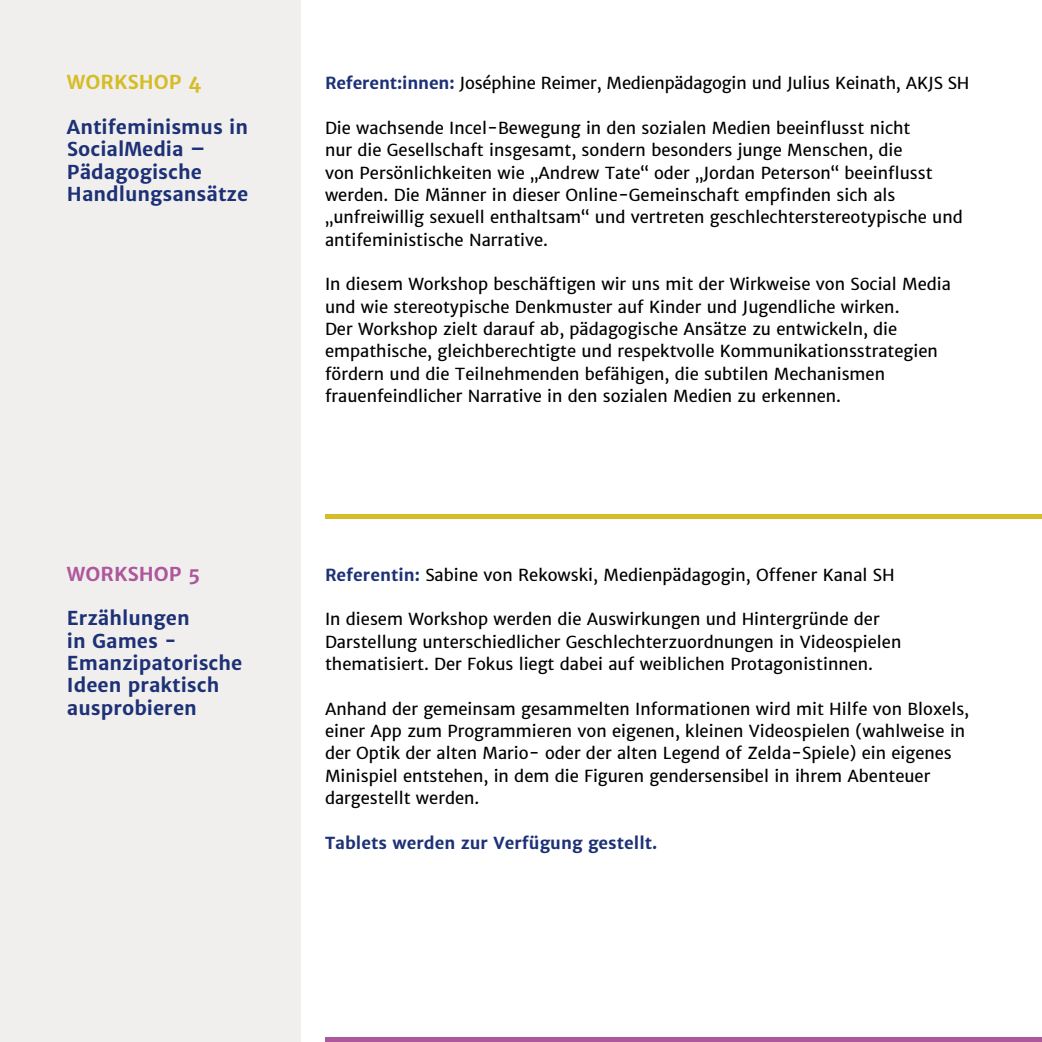
<style>
.page{position:relative;width:1042px;height:1042px;background:#fff}
.page>*{position:absolute;margin:0;border:0;box-sizing:border-box;transform-origin:0 0}
.t1{font:700 19.25px/22.4px "Merriweather Sans";color:#1d3176}
.t2{font:700 19.25px "Merriweather Sans";color:#d5bd27}
.t3{font:700 19.25px "Merriweather Sans";color:#ad579d}
.t4{font:16.62px/22.4px "Merriweather Sans";color:#000}
.t5{font:700 16.62px "Merriweather Sans";color:#1d3176}
.s1{font-weight:700;color:#1d3176}
</style>
<div class="page">
<div style="left:0;top:0;width:300px;height:1042px;background:#f1efee"></div>
<div style="left:325px;top:513px;width:717px;height:5px;background:#d5bd27"></div>
<div style="left:325px;top:1037px;width:717px;height:5px;background:#ad579d"></div>
<p class="t2" style="left:67px;top:70px;width:136px">WORKSHOP 4</p>
<p class="t1" style="left:67px;top:116px;width:183px">Antifeminismus in<br>SocialMedia –<br>Pädagogische<br>Handlungsansätze</p>
<p class="t3" style="left:67px;top:561px;width:135px">WORKSHOP 5</p>
<p class="t1" style="left:67px;top:607px;width:177px">Erzählungen<br>in Games -<br>Emanzipatorische<br>Ideen praktisch ausprobieren</p>
<p class="t4" style="left:325px;top:72px;width:646px"><span class="s1">Referent:innen:</span> Joséphine Reimer, Medienpädagogin und Julius Keinath, AKJS SH</p>
<p class="t4" style="left:325px;top:117px;width:639px">Die wachsende Incel- Bewegung in den sozialen Medien beeinflusst nicht<br>nur die Gesellschaft insgesamt, sondern besonders junge Menschen, die<br>von Persönlichkeiten wie „Andrew Tate“ oder „Jordan Peterson“ beeinflusst werden. Die Männer in dieser Online- Gemeinschaft empfinden sich als „unfreiwillig sexuell enthaltsam“ und vertreten geschlechterstereotypische und antifeministische Narrative.</p>
<p class="t4" style="left:325px;top:273px;width:627px">In diesem Workshop beschäftigen wir uns mit der Wirkweise von Social Media und wie stereotypische Denkmuster auf Kinder und Jugendliche wirken.<br>Der Workshop zielt darauf ab, pädagogische Ansätze zu entwickeln, die empathische, gleichberechtigte und respektvolle Kommunikationsstrategien fördern und die Teilnehmenden befähigen, die subtilen Mechanismen frauenfeindlicher Narrative in den sozialen Medien zu erkennen.</p>
<p class="t4" style="left:325px;top:563px;width:571px"><span class="s1">Referentin:</span> Sabine von Rekowski, Medienpädagogin, Offener Kanal SH</p>
<p class="t4" style="left:325px;top:608px;width:578px">In diesem Workshop werden die Auswirkungen und Hintergründe der<br>Darstellung unterschiedlicher Geschlechterzuordnungen in Videospielen thematisiert. Der Fokus liegt dabei auf weiblichen Protagonistinnen.</p>
<p class="t4" style="left:325px;top:697px;width:646px">Anhand der gemeinsam gesammelten Informationen wird mit Hilfe von Bloxels, einer App zum Programmieren von eigenen, kleinen Videospielen (wahlweise in der Optik der alten Mario- oder der alten Legend of Zelda- Spiele) ein eigenes Minispiel entstehen, in dem die Figuren gendersensibel in ihrem Abenteuer dargestellt werden.</p>
<p class="t5" style="left:325px;top:831px;width:334px">Tablets werden zur Verfügung gestellt.</p>
</div>
